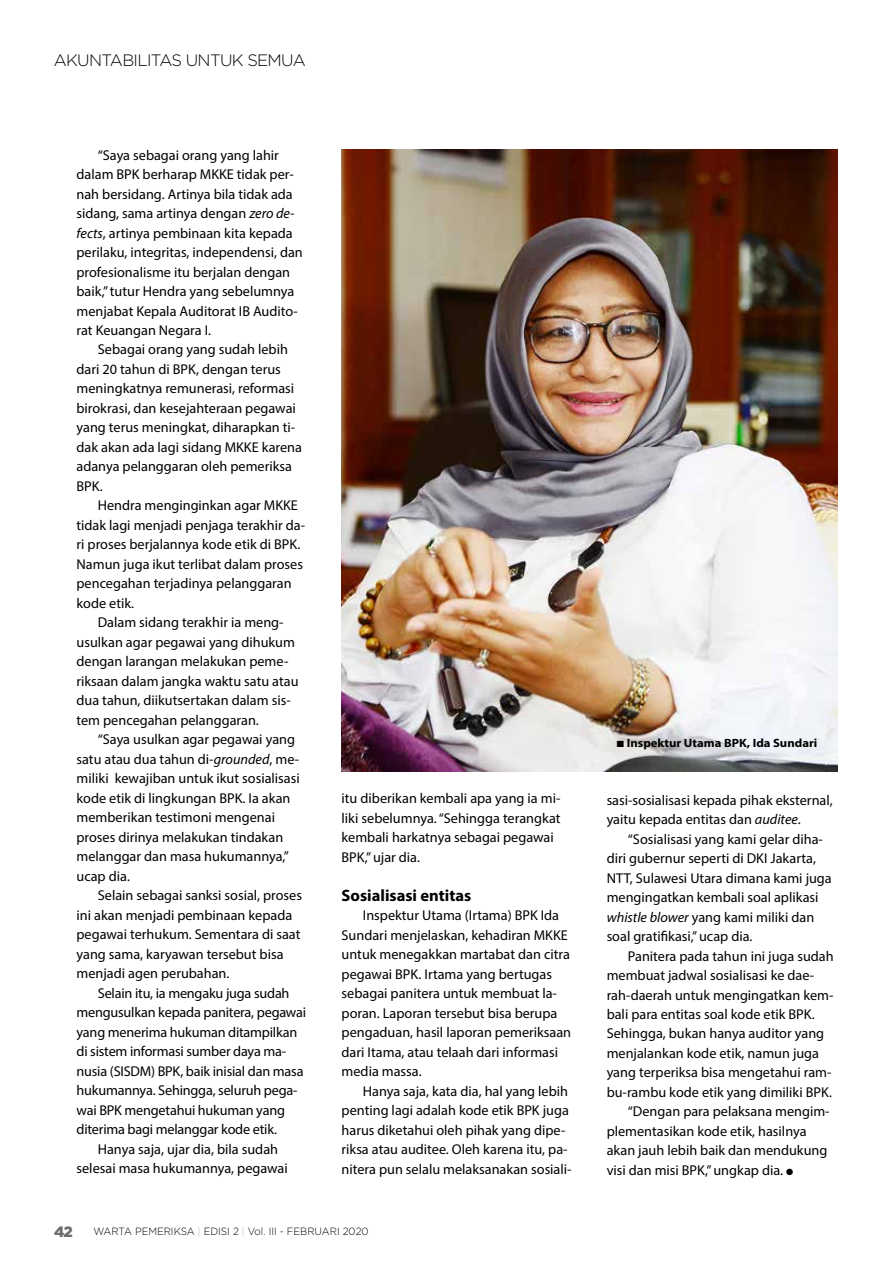
<style>
.page{position:relative;width:893px;height:1263px;background:#fff}
.page>*{position:absolute;margin:0;border:0;box-sizing:border-box;transform-origin:0 0}
.t1{font:300 16.5px "Gotham";letter-spacing:-.04em;color:#000}
.t2{font:700 16.5px "Myriad Pro";color:#000}
.t3{font:900 15px "Gotham";color:#6d6e71}
.t4{font:14.25px/19.5px "Myriad Pro";color:#000}
.t5{font:700 12px "Myriad Pro";color:#000;scale:1.06 1}
.t6{font:300 10.5px "Gotham";color:#000;scale:.95 1}
.s1{font-style:italic}
.s2{color:#bcbec0}
</style>
<div class="page">
<img style="left:342px;top:149px;width:495px;height:622px">
<p class="t1" style="left:54px;top:51px;width:253px">AKUNTABILITAS UNTUK SEMUA</p>
<p class="t4" style="left:77px;top:145px;width:228px;text-indent:21px">“Saya sebagai orang yang lahir dalam BPK berharap MKKE tidak per&shy;nah bersidang. Artinya bila tidak ada sidang, sama artinya dengan <span class="s1">zero de&shy;fects</span>, artinya pembinaan kita kepada perilaku, integritas, independensi, dan profesionalisme itu berjalan dengan baik,” tutur Hendra yang sebelumnya menjabat Kepala Auditorat IB Audito&shy;rat Keuangan Negara I.</p>
<p class="t4" style="left:77px;top:340px;width:227px;text-indent:21px">Sebagai orang yang sudah lebih dari 20 tahun di BPK, dengan terus meningkatnya remunerasi, reformasi birokrasi, dan kesejahteraan pegawai yang terus meningkat, diharapkan ti&shy;dak akan ada lagi sidang MKKE karena adanya pelanggaran oleh pemeriksa<br>BPK.</p>
<p class="t4" style="left:98px;top:496px;width:202px">Hendra menginginkan agar MKKE</p>
<p class="t4" style="left:77px;top:515px;width:230px">tidak lagi menjadi penjaga terakhir da-</p>
<p class="t4" style="left:77px;top:535px;width:225px">ri proses berjalannya kode etik di BPK.</p>
<p class="t4" style="left:77px;top:554px;width:228px">Namun juga ikut terlibat dalam proses</p>
<p class="t4" style="left:77px;top:574px;width:217px">pencegahan terjadinya pelanggaran</p>
<p class="t4" style="left:77px;top:593px;width:59px">kode etik.</p>
<p class="t4" style="left:98px;top:613px;width:186px">Dalam sidang terakhir ia meng-</p>
<p class="t4" style="left:77px;top:632px;width:220px">usulkan agar pegawai yang dihukum</p>
<p class="t4" style="left:77px;top:652px;width:212px">dengan larangan melakukan peme-</p>
<p class="t4" style="left:77px;top:671px;width:223px">riksaan dalam jangka waktu satu atau</p>
<p class="t4" style="left:77px;top:691px;width:216px">dua tahun, diikutsertakan dalam sis-</p>
<p class="t4" style="left:77px;top:710px;width:184px">tem pencegahan pelanggaran.</p>
<p class="t4" style="left:98px;top:730px;width:199px">“Saya usulkan agar pegawai yang</p>
<p class="t4" style="left:77px;top:749px;width:224px">satu atau dua tahun di-<span class="s1">grounded</span>, me-</p>
<p class="t4" style="left:77px;top:769px;width:225px">miliki kewajiban untuk ikut sosialisasi</p>
<p class="t4" style="left:77px;top:788px;width:215px">kode etik di lingkungan BPK. Ia akan</p>
<p class="t4" style="left:77px;top:808px;width:200px">memberikan testimoni mengenai</p>
<p class="t4" style="left:77px;top:827px;width:208px">proses dirinya melakukan tindakan</p>
<p class="t4" style="left:77px;top:847px;width:214px">melanggar dan masa hukumannya,”</p>
<p class="t4" style="left:77px;top:866px;width:55px">ucap dia.</p>
<p class="t4" style="left:98px;top:886px;width:206px">Selain sebagai sanksi sosial, proses</p>
<p class="t4" style="left:77px;top:905px;width:217px">ini akan menjadi pembinaan kepada</p>
<p class="t4" style="left:77px;top:925px;width:225px">pegawai terhukum. Sementara di saat</p>
<p class="t4" style="left:77px;top:944px;width:208px">yang sama, karyawan tersebut bisa</p>
<p class="t4" style="left:77px;top:964px;width:154px">menjadi agen perubahan.</p>
<p class="t4" style="left:98px;top:983px;width:193px">Selain itu, ia mengaku juga sudah</p>
<p class="t4" style="left:77px;top:1002px;width:231px">mengusulkan kepada panitera, pegawai</p>
<p class="t4" style="left:77px;top:1022px;width:222px">yang menerima hukuman ditampilkan</p>
<p class="t4" style="left:77px;top:1041px;width:211px">di sistem informasi sumber daya ma-</p>
<p class="t4" style="left:77px;top:1061px;width:228px">nusia (SISDM) BPK, baik inisial dan masa</p>
<p class="t4" style="left:77px;top:1080px;width:223px">hukumannya. Sehingga, seluruh pega-</p>
<p class="t4" style="left:77px;top:1100px;width:210px">wai BPK mengetahui hukuman yang</p>
<p class="t4" style="left:77px;top:1119px;width:202px">diterima bagi melanggar kode etik.</p>
<p class="t4" style="left:98px;top:1139px;width:182px">Hanya saja, ujar dia, bila sudah</p>
<p class="t4" style="left:77px;top:1158px;width:213px">selesai masa hukumannya, pegawai</p>
<p class="t4" style="left:342px;top:788px;width:220px">itu diberikan kembali apa yang ia mi&shy;liki sebelumnya. “Sehingga terangkat kembali harkatnya sebagai pegawai<br>BPK,” ujar dia.</p>
<p class="t2" style="left:342px;top:884px;width:131px">Sosialisasi entitas</p>
<p class="t4" style="left:342px;top:906px;width:231px;text-indent:21px">Inspektur Utama (Irtama) BPK Ida Sundari menjelaskan, kehadiran MKKE untuk menegakkan martabat dan citra pegawai BPK. Irtama yang bertugas sebagai panitera untuk membuat la&shy;poran. Laporan tersebut bisa berupa pengaduan, hasil laporan pemeriksaan dari Itama, atau telaah dari informasi media massa.</p>
<p class="t4" style="left:342px;top:1081px;width:231px;text-indent:21px">Hanya saja, kata dia, hal yang lebih penting lagi adalah kode etik BPK juga harus diketahui oleh pihak yang dipe&shy;riksa atau auditee. Oleh karena itu, pa&shy;nitera pun selalu melaksanakan sosiali-</p>
<p class="t3" style="left:54px;top:1223px;width:20px">42</p>
<p class="t6" style="left:94px;top:1225px;width:291px">WARTA PEMERIKSA <span class="s2">|</span> EDISI 2 <span class="s2">|</span> Vol. III - FEBRUARI 2020</p>
<p class="t5" style="left:617px;top:735px;width:191px">■ Inspektur Utama BPK, Ida Sundari</p>
<p class="t4" style="left:607px;top:790px;width:227px">sasi-sosialisasi kepada pihak eksternal, yaitu kepada entitas dan <span class="s1">auditee</span>.</p>
<p class="t4" style="left:607px;top:829px;width:227px;text-indent:21px">“Sosialisasi yang kami gelar diha&shy;diri gubernur seperti di DKI Jakarta, NTT, Sulawesi Utara dimana kami juga mengingatkan kembali soal aplikasi <span class="s1">whistle blower</span> yang kami miliki dan soal gratifikasi,” ucap dia.</p>
<p class="t4" style="left:628px;top:946px;width:207px">Panitera pada tahun ini juga sudah</p>
<p class="t4" style="left:607px;top:965px;width:209px">membuat jadwal sosialisasi ke dae-</p>
<p class="t4" style="left:607px;top:985px;width:228px">rah-daerah untuk mengingatkan kem-</p>
<p class="t4" style="left:607px;top:1004px;width:209px">bali para entitas soal kode etik BPK.</p>
<p class="t4" style="left:607px;top:1024px;width:219px">Sehingga, bukan hanya auditor yang</p>
<p class="t4" style="left:607px;top:1043px;width:214px">menjalankan kode etik, namun juga</p>
<p class="t4" style="left:607px;top:1063px;width:226px">yang terperiksa bisa mengetahui ram-</p>
<p class="t4" style="left:607px;top:1082px;width:227px">bu-rambu kode etik yang dimiliki BPK.</p>
<p class="t4" style="left:628px;top:1102px;width:203px">“Dengan para pelaksana mengim-</p>
<p class="t4" style="left:607px;top:1121px;width:201px">plementasikan kode etik, hasilnya</p>
<p class="t4" style="left:607px;top:1141px;width:222px">akan jauh lebih baik dan mendukung</p>
<p class="t4" style="left:607px;top:1160px;width:188px">visi dan misi BPK,” ungkap dia. ●</p>
</div>
